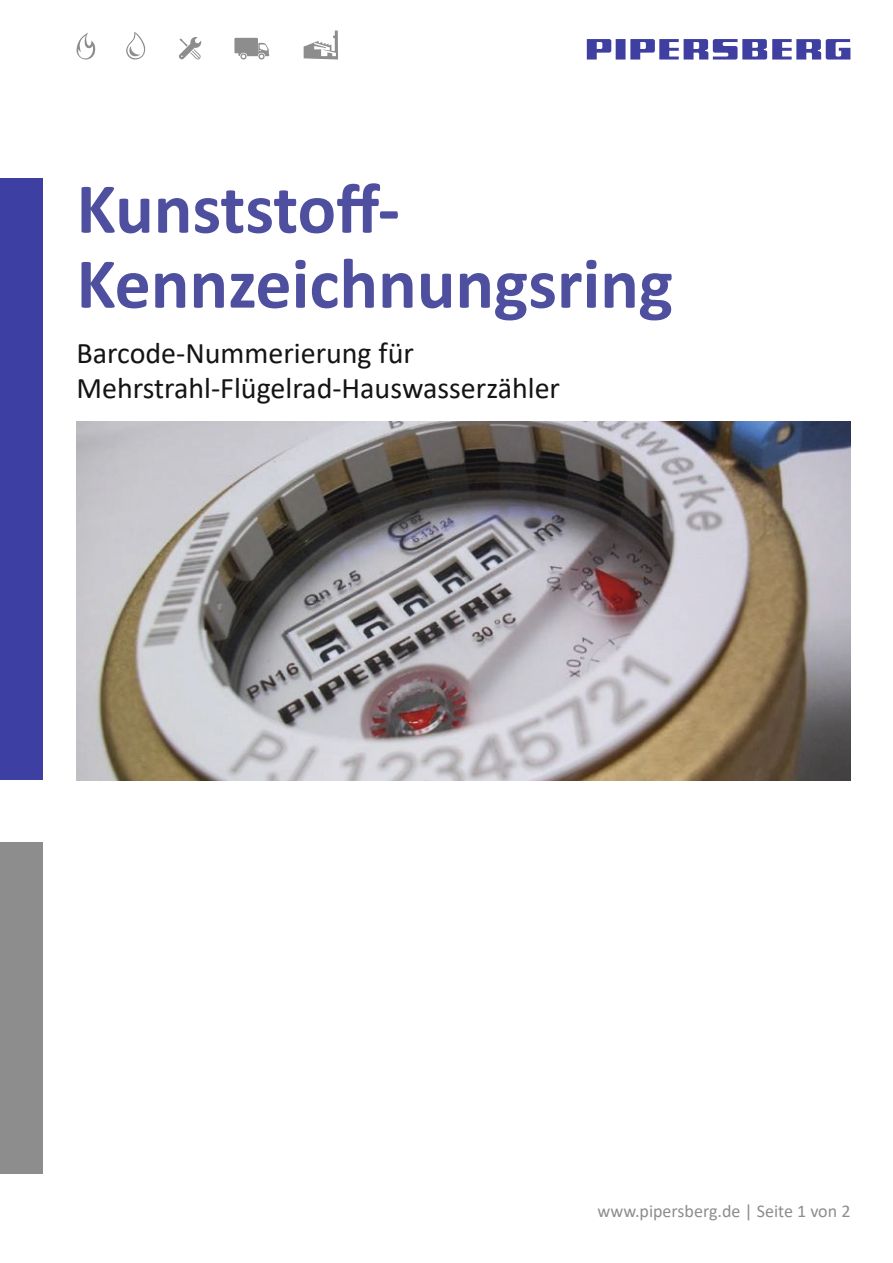
<style>
.page{position:relative;width:893px;height:1263px;background:#fff}
.page>*{position:absolute;margin:0;border:0;box-sizing:border-box;transform-origin:0 0}
.TITEL_H1{font:700 72px/75px "Calibri";color:#4e4f9f}
.TITEL_H2{font:30px/34.5px "Calibri";color:#131413}
.t1{font:18px "Calibri";color:#8d8d8d}
</style>
<div class="page">
<svg style="left:77px;top:32px;width:19px;height:28px"></svg>
<svg style="left:126px;top:32px;width:20px;height:28px"></svg>
<svg style="left:179px;top:37px;width:22px;height:23px"></svg>
<svg style="left:234px;top:38px;width:36px;height:22px"></svg>
<svg style="left:304px;top:31px;width:34px;height:29px"></svg>
<svg style="left:587px;top:39px;width:263px;height:21px"></svg>
<div style="left:0;top:179px;width:43px;height:601px;background:#3d3fa2"></div>
<div style="left:0;top:842px;width:43px;height:332px;background:#8d8d8d"></div>
<img style="left:77px;top:421px;width:773px;height:359px">
<p class="TITEL_H1" style="left:77px;top:170px;width:598px">Kunststoff-<br>Kennzeichnungsring</p>
<p class="TITEL_H2" style="left:77px;top:335px;width:485px">Barcode-Nummerierung für<br>Mehrstrahl-Flügelrad-Hauswasserzähler</p>
<p class="t1" style="left:597px;top:1198px;width:254px">www.pipersberg.de | Seite 1 von 2</p>
</div>
